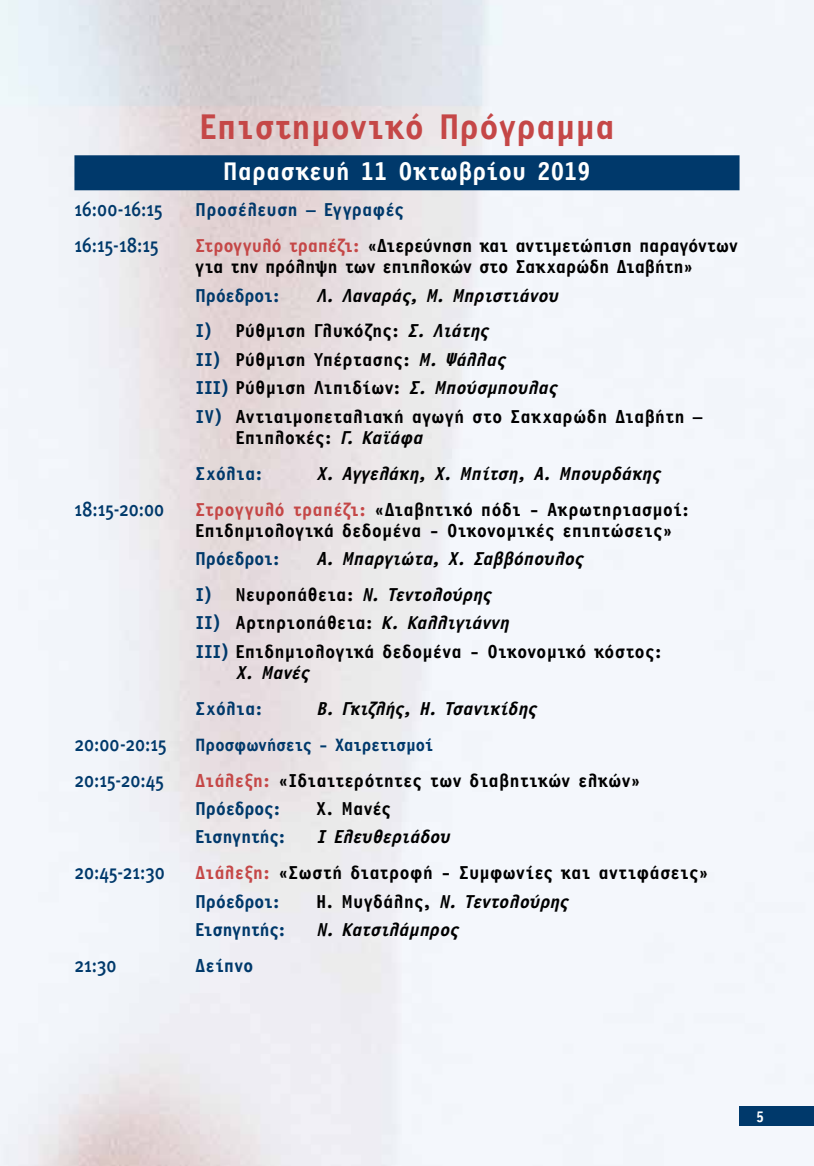
<style>
.page{position:relative;width:814px;height:1166px;background:#fff}
.page>*{position:absolute;margin:0;border:0;box-sizing:border-box;transform-origin:0 0}
.t1{font:700 36.75px "PF Letter Gothic Display";letter-spacing:-.005em;color:#c54747}
.t2{font:700 26.25px "PF Letter Gothic Display";letter-spacing:-.005em;color:#fff}
.t3{font:21px "Meta Medium Greek Caps";letter-spacing:-.01em;color:#00396b;scale:.85 1}
.t4{font:700 19.25px/28.3px "PF Letter Gothic Display";letter-spacing:-.01em;color:#000}
.t5{font:italic 700 19.25px/35.9px "PF Letter Gothic Display";letter-spacing:-.015em;color:#000}
.t6{font:700 19.25px "PF Letter Gothic Display";letter-spacing:-.015em;color:#00396b}
.t7{font:700 18.38px "PF Letter Gothic Display";letter-spacing:-.025em;color:#00396b}
.t8{font:700 15.75px "PF Letter Gothic Display";color:#fff}
.s1{color:#c54747}
.s2{font-style:normal;color:#00396b}
.s3{font-style:normal}
.s4{color:#00396b}
.s5{font-style:italic}
</style>
<div class="page">
<div style="left:739px;top:1106px;width:75px;height:20px;background:#00396b"></div>
<div style="left:74px;top:155px;width:665px;height:35px;background:#00396b"></div>
<h1 class="t1" style="left:199px;top:107px;width:417px">Επιστημονικό Πρόγραμμα</h1>
<h2 class="t2" style="left:223px;top:157px;width:369px">Παρασκευή 11 Oκτωβρίου 2019</h2>
<p class="t3" style="left:74px;top:197px;width:106px">16:00-16:15</p>
<p class="t6" style="left:195px;top:199px;width:210px">Προσέλευση – Εγγραφές</p>
<p class="t3" style="left:74px;top:233px;width:101px">16:15-18:15</p>
<p class="t4" style="left:195px;top:236px;width:544px;line-height:21px"><span class="s1">Στρογγυλό τραπέζι:</span> «Διερεύνηση και αντιμετώπιση παραγόντων για την πρόληψη των επιπλοκών στο Σακχαρώδη Διαβήτη»</p>
<p class="t6" style="left:195px;top:285px;width:86px">Πρόεδροι:</p>
<p class="t5" style="left:195px;top:278px;width:364px;text-indent:121px">Λ. Λαναράς, Μ. Μπριστιάνου<br><span class="s2">I)</span> <span class="s3">Ρύθμιση Γλυκόζης:</span> Σ. Λιάτης</p>
<p class="t4" style="left:195px;top:346px;width:509px"><span class="s4">II)</span> Ρύθμιση Υπέρτασης: <span class="s5">Μ. Ψάλλας<br></span><span class="s4">III)</span> Ρύθμιση Λιπιδίων: <span class="s5">Σ. Μπούσμπουλας<br></span><span class="s4">IV)</span> Αντιαιμοπεταλιακή αγωγή στο Σακχαρώδη Διαβήτη –</p>
<p class="t4" style="left:195px;top:420px;width:229px;line-height:35.9px;text-indent:40px">Επιπλοκές: <span class="s5">Γ. Καϊάφα<br></span><span class="s4">Σχόλια:</span></p>
<p class="t5" style="left:316px;top:456px;width:346px">Χ. Αγγελάκη, Χ. Μπίτση, Α. Μπουρδάκης</p>
<p class="t3" style="left:74px;top:496px;width:107px">18:15-20:00</p>
<p class="t4" style="left:195px;top:500px;width:495px;line-height:21px"><span class="s1">Στρογγυλό τραπέζι:</span> «Διαβητικό πόδι - Ακρωτηριασμοί:<br>Επιδημιολογικά δεδομένα - Οικονομικές επιπτώσεις»</p>
<p class="t6" style="left:195px;top:548px;width:86px">Πρόεδροι:</p>
<p class="t5" style="left:195px;top:542px;width:390px;text-indent:121px">Α. Μπαργιώτα, Χ. Σαββόπουλος<br><span class="s2">I)</span> <span class="s3">Νευροπάθεια:</span> Ν. Τεντολούρης</p>
<p class="t4" style="left:195px;top:610px;width:468px"><span class="s4">II)</span> Αρτηριοπάθεια: <span class="s5">Κ. Καλλιγιάννη<br></span><span class="s4">III)</span> Επιδημιολογικά δεδομένα - Οικονομικό κόστος:</p>
<p class="t5" style="left:235px;top:655px;width:76px">Χ. Μανές</p>
<p class="t6" style="left:195px;top:698px;width:69px">Σχόλια:</p>
<p class="t5" style="left:316px;top:691px;width:222px">Β. Γκιζλής, Η. Τσανικίδης</p>
<p class="t3" style="left:74px;top:731px;width:110px">20:00-20:15</p>
<p class="t7" style="left:195px;top:734px;width:240px">Προσφωνήσεις - Χαιρετισμοί</p>
<p class="t3" style="left:74px;top:767px;width:107px">20:15-20:45</p>
<p class="t4" style="left:195px;top:767px;width:447px"><span class="s1">Διάλεξη:</span> «Ιδιαιτερότητες των διαβητικών ελκών»<br><span class="s4">Πρόεδρος:</span></p>
<p class="t4" style="left:316px;top:795px;width:77px">Χ. Μανές</p>
<p class="t6" style="left:195px;top:826px;width:92px">Εισηγητής:</p>
<p class="t5" style="left:316px;top:820px;width:135px">Ι Ελευθεριάδου</p>
<p class="t3" style="left:74px;top:860px;width:108px">20:45-21:30</p>
<p class="t4" style="left:195px;top:860px;width:515px"><span class="s1">Διάλεξη:</span> «Σωστή διατροφή - Συμφωνίες και αντιφάσεις»<br><span class="s4">Πρόεδροι:</span></p>
<p class="t5" style="left:316px;top:884px;width:254px"><span class="s3">Η. Μυγδάλης,</span> Ν. Τεντολούρης</p>
<p class="t6" style="left:195px;top:919px;width:92px">Εισηγητής:</p>
<p class="t5" style="left:316px;top:913px;width:144px">Ν. Κατσιλάμπρος</p>
<p class="t3" style="left:74px;top:953px;width:51px">21:30</p>
<p class="t6" style="left:195px;top:955px;width:60px">Δείπνο</p>
<p class="t8" style="left:755px;top:1108px;width:10px">5</p>
</div>
